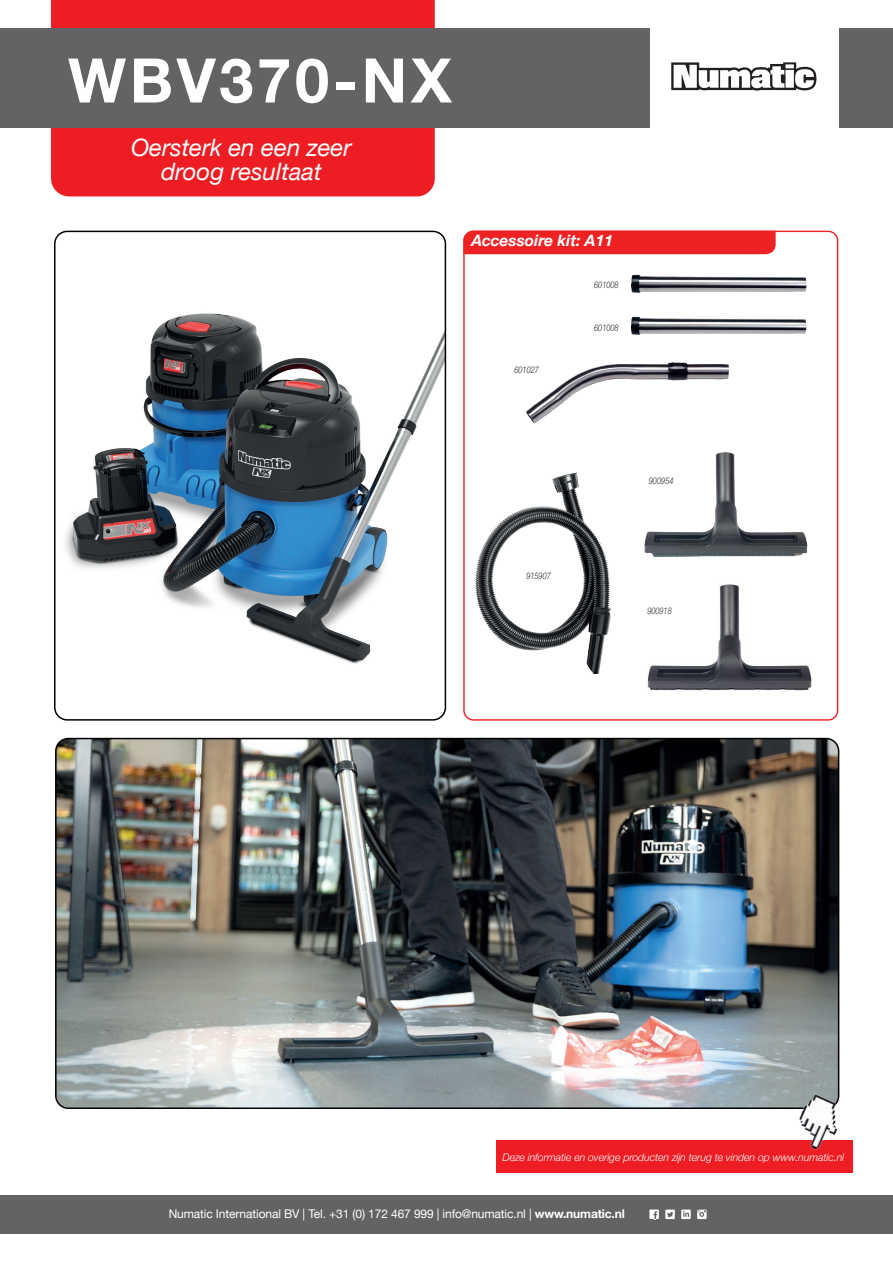
<style>
.page{position:relative;width:893px;height:1263px;background:#fff}
.page>*{position:absolute;margin:0;border:0;box-sizing:border-box;transform-origin:0 0}
.t1{font:700 61.5px "Helvetica Neue";letter-spacing:.06em;color:#fff}
.t2{font:italic 24px/24px "Helvetica Neue";color:#fff;text-align:center}
.t3{font:italic 700 15.75px "Helvetica Neue";color:#fff}
.t4{font:12px "Helvetica Neue";letter-spacing:-.01em;color:#fff}
.t5{font:italic 300 10.5px "Helvetica Neue";letter-spacing:-.005em;color:#fff}
.t6{font:italic 300 9.3px "Helvetica Neue";color:#231f20;scale:.8 1}
.t7{font:italic 300 9.15px "Helvetica Neue";color:#231f20;scale:.8 1}
.s1{font-weight:700}
</style>
<div class="page">
<div style="left:496px;top:1140px;width:357px;height:33px;background:#ee1d23"></div>
<div style="left:0;top:1195px;width:893px;height:38px;background:#636366"></div>
<div style="left:51px;top:0;width:384px;height:196px;background:#ee1d23"></div>
<div style="left:0;top:28px;width:893px;height:100px;background:#636366"></div>
<div style="left:651px;top:0;width:188px;height:189px;background:#fff"></div>
<svg style="left:671px;top:62px;width:145px;height:29px"></svg>
<img style="left:65px;top:313px;width:378px;height:351px">
<div style="left:54px;top:231px;width:392px;height:490px;border:2px solid #000;border-radius:13px"></div>
<svg style="left:665px;top:1209px;width:10px;height:10px"></svg>
<svg style="left:649px;top:1209px;width:10px;height:10px"></svg>
<svg style="left:681px;top:1209px;width:10px;height:10px"></svg>
<svg style="left:697px;top:1209px;width:10px;height:10px"></svg>
<img style="left:56px;top:738px;width:783px;height:370px">
<div style="left:55px;top:738px;width:784px;height:371px;border:2px solid #000;border-radius:13px"></div>
<img style="left:781px;top:1082px;width:59px;height:68px">
<div style="left:465px;top:231px;width:311px;height:23px;background:#ee2123"></div>
<img style="left:475px;top:472px;width:136px;height:201px">
<img style="left:644px;top:452px;width:164px;height:105px">
<img style="left:631px;top:275px;width:176px;height:18px">
<img style="left:528px;top:362px;width:144px;height:48px">
<img style="left:631px;top:317px;width:175px;height:18px">
<img style="left:647px;top:584px;width:165px;height:107px">
<h1 class="t1" style="left:68px;top:32px;width:385px">WBV370-NX</h1>
<h2 class="t2" style="left:131px;top:137px;width:222px">Oersterk en een zeer droog resultaat</h2>
<h3 class="t3" style="left:471px;top:228px;width:143px">Accessoire kit: A11</h3>
<p class="t7" style="left:594px;top:278px;width:32px">601008</p>
<p class="t7" style="left:514px;top:363px;width:32px">601027</p>
<p class="t7" style="left:594px;top:320px;width:32px">601008</p>
<p class="t7" style="left:526px;top:569px;width:32px">915907</p>
<p class="t6" style="left:649px;top:473px;width:32px">900954</p>
<p class="t7" style="left:647px;top:604px;width:32px">900918</p>
<p class="t5" style="left:503px;top:1148px;width:343px">Deze informatie en overige producten zijn terug te vinden op www.numatic.nl</p>
<p class="t4" style="left:169px;top:1205px;width:458px">Numatic International BV | Tel. +31 (0) 172 467 999 | info@numatic.nl | <span class="s1">www.numatic.nl</span></p>
</div>
